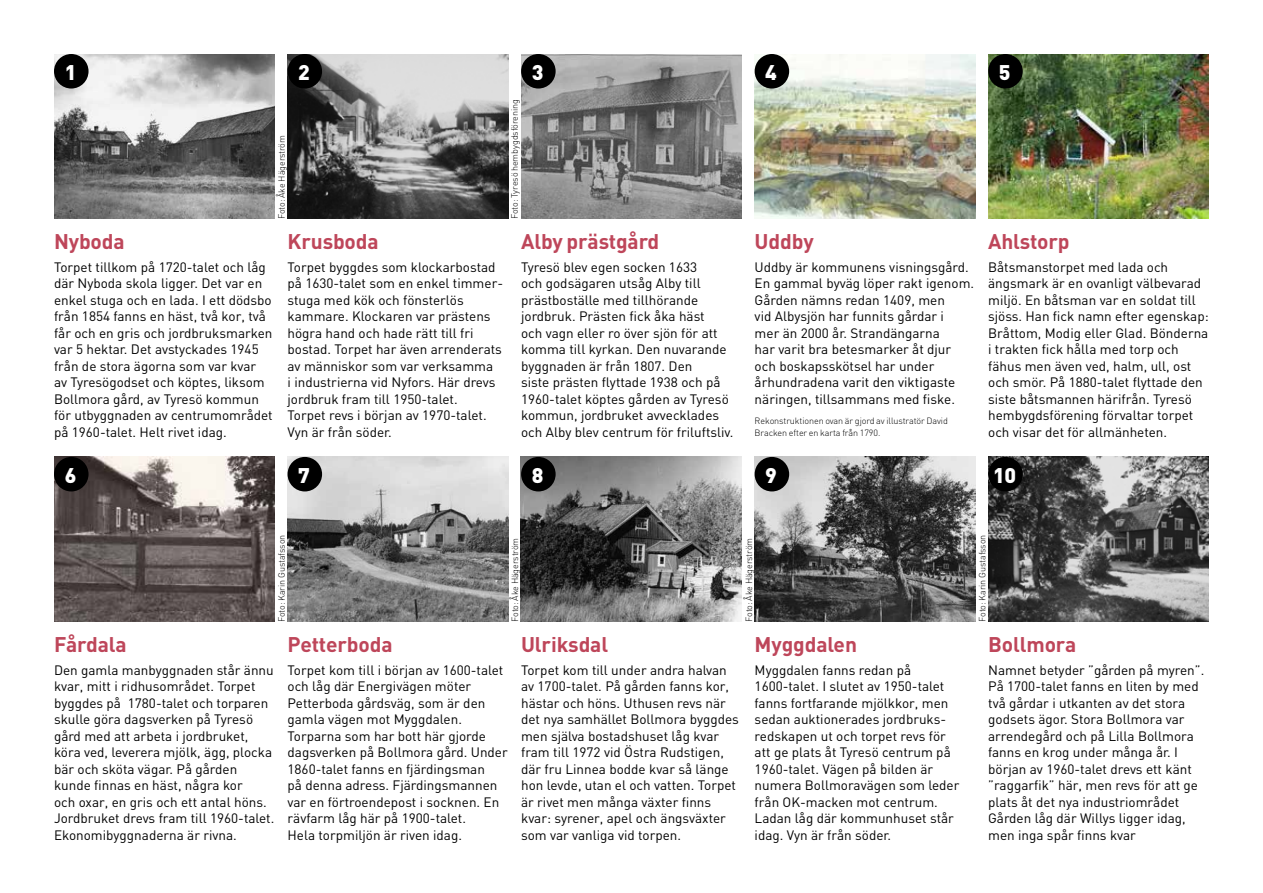
<style>
.page{position:relative;width:1263px;height:893px;background:#fff}
.page>*{position:absolute;margin:0;border:0;box-sizing:border-box;transform-origin:0 0}
.t1{font:700 21px "DIN";letter-spacing:-.005em;color:#be465a}
.t2{font:900 21px "DIN";color:#fff}
.t3{font:13.5px/16.5px "DIN";color:#000}
.t4{font:300 9px/12px "DIN";letter-spacing:-.01em;color:#000}
</style>
<div class="page">
<img style="left:54px;top:54px;width:221px;height:165px">
<img style="left:54px;top:457px;width:221px;height:165px">
<img style="left:521px;top:54px;width:221px;height:165px">
<img style="left:520px;top:457px;width:222px;height:165px">
<img style="left:755px;top:457px;width:220px;height:165px">
<img style="left:988px;top:457px;width:221px;height:165px">
<img style="left:288px;top:54px;width:220px;height:165px">
<img style="left:288px;top:457px;width:220px;height:165px">
<img style="left:755px;top:54px;width:220px;height:165px">
<img style="left:988px;top:54px;width:221px;height:165px">
<div style="left:54px;top:54px;width:35px;height:35px;background:#000;border-radius:50%"></div>
<div style="left:54px;top:457px;width:35px;height:34px;background:#000;border-radius:50%"></div>
<div style="left:521px;top:54px;width:35px;height:35px;background:#000;border-radius:50%"></div>
<div style="left:521px;top:457px;width:35px;height:34px;background:#000;border-radius:50%"></div>
<div style="left:288px;top:54px;width:34px;height:35px;background:#000;border-radius:50%"></div>
<div style="left:288px;top:457px;width:34px;height:34px;background:#000;border-radius:50%"></div>
<div style="left:755px;top:54px;width:34px;height:35px;background:#000;border-radius:50%"></div>
<div style="left:988px;top:54px;width:35px;height:35px;background:#000;border-radius:50%"></div>
<div style="left:755px;top:457px;width:34px;height:34px;background:#000;border-radius:50%"></div>
<div style="left:988px;top:457px;width:35px;height:34px;background:#000;border-radius:50%"></div>
<h1 class="t2" style="left:65px;top:58px;width:13px">1</h1>
<h1 class="t2" style="left:298px;top:58px;width:13px">2</h1>
<h1 class="t2" style="left:532px;top:58px;width:13px">3</h1>
<h1 class="t2" style="left:765px;top:58px;width:13px">4</h1>
<h1 class="t2" style="left:999px;top:58px;width:13px">5</h1>
<p class="t4" style="left:275px;top:219px;width:86px;rotate:-90deg">Foto: Åke Hägerström</p>
<p class="t4" style="left:508px;top:219px;width:121px;rotate:-90deg">Foto: Tyresö hembygdsförening</p>
<h1 class="t1" style="left:54px;top:227px;width:72px">Nyboda</h1>
<p class="t3" style="left:54px;top:258px;width:220px">Torpet tillkom på 1720-talet och låg där Nyboda skola ligger. Det var en enkel stuga och en lada. I ett dödsbo från 1854 fanns en häst, två kor, två får och en gris och jordbruksmarken var 5 hektar. Det avstyckades 1945 från de stora ägorna som var kvar av Tyresögodset och köptes, liksom Bollmora gård, av Tyresö kommun för utbyggnaden av centrumområdet på 1960-talet. Helt rivet idag.</p>
<h1 class="t1" style="left:288px;top:227px;width:93px">Krusboda</h1>
<p class="t3" style="left:288px;top:258px;width:217px">Torpet byggdes som klockarbostad på 1630-talet som en enkel timmer&shy;stuga med kök och fönsterlös kammare. Klockaren var prästens högra hand och hade rätt till fri bostad. Torpet har även arrenderats av människor som var verksamma<br>i industrierna vid Nyfors. Här drevs jordbruk fram till 1950-talet.<br>Torpet revs i början av 1970-talet.<br>Vyn är från söder.</p>
<h1 class="t1" style="left:521px;top:227px;width:140px">Alby prästgård</h1>
<p class="t3" style="left:521px;top:258px;width:214px">Tyresö blev egen socken 1633<br>och godsägaren utsåg Alby till prästboställe med tillhörande jordbruk. Prästen fick åka häst<br>och vagn eller ro över sjön för att komma till kyrkan. Den nuvarande byggnaden är från 1807. Den<br>siste prästen flyttade 1938 och på<br>1960-talet köptes gården av Tyresö kommun, jordbruket avvecklades och Alby blev centrum för friluftsliv.</p>
<h1 class="t1" style="left:755px;top:227px;width:61px">Uddby</h1>
<p class="t3" style="left:755px;top:258px;width:221px">Uddby är kommunens visningsgård.<br>En gammal byväg löper rakt igenom.<br>Gården nämns redan 1409, men<br>vid Albysjön har funnits gårdar i<br>mer än 2000 år. Strandängarna<br>har varit bra betesmarker åt djur och boskapsskötsel har under århundradena varit den viktigaste näringen, tillsammans med fiske.</p>
<p class="t4" style="left:755px;top:415px;width:195px">Rekonstruktionen ovan är gjord av illustratör David<br>Bracken efter en karta från 1790.</p>
<h1 class="t1" style="left:988px;top:227px;width:83px">Ahlstorp</h1>
<p class="t3" style="left:988px;top:258px;width:222px">Båtsmanstorpet med lada och ängsmark är en ovanligt välbevarad miljö. En båtsman var en soldat till sjöss. Han fick namn efter egenskap:<br>Bråttom, Modig eller Glad. Bönderna i trakten fick hålla med torp och fähus men även ved, halm, ull, ost och smör. På 1880-talet flyttade den siste båtsmannen härifrån. Tyresö hembygdsförening förvaltar torpet och visar det för allmänheten.</p>
<h1 class="t2" style="left:65px;top:461px;width:13px">6</h1>
<h1 class="t2" style="left:298px;top:461px;width:13px">7</h1>
<h1 class="t2" style="left:532px;top:461px;width:13px">8</h1>
<h1 class="t2" style="left:765px;top:461px;width:13px">9</h1>
<h1 class="t2" style="left:993px;top:461px;width:25px">10</h1>
<p class="t4" style="left:275px;top:622px;width:89px;rotate:-90deg">Foto: Karin Gustafsson</p>
<p class="t4" style="left:508px;top:622px;width:86px;rotate:-90deg">Foto: Åke Hägerström</p>
<p class="t4" style="left:976px;top:622px;width:89px;rotate:-90deg">Foto: Karin Gustafsson</p>
<p class="t4" style="left:743px;top:622px;width:86px;rotate:-90deg">Foto: Åke Hägerström</p>
<h1 class="t1" style="left:54px;top:630px;width:74px">Fårdala</h1>
<p class="t3" style="left:54px;top:661px;width:222px">Den gamla manbyggnaden står ännu kvar, mitt i ridhusområdet. Torpet byggdes på 1780-talet och torparen skulle göra dagsverken på Tyresö gård med att arbeta i jordbruket, köra ved, leverera mjölk, ägg, plocka bär och sköta vägar. På gården kunde finnas en häst, några kor<br>och oxar, en gris och ett antal höns.<br>Jordbruket drevs fram till 1960-talet.<br>Ekonomibyggnaderna är rivna.</p>
<h1 class="t1" style="left:288px;top:630px;width:107px">Petterboda</h1>
<p class="t3" style="left:288px;top:661px;width:222px">Torpet kom till i början av 1600-talet och låg där Energivägen möter<br>Petterboda gårdsväg, som är den gamla vägen mot Myggdalen.<br>Torparna som har bott här gjorde dagsverken på Bollmora gård. Under<br>1860-talet fanns en fjärdingsman<br>på denna adress. Fjärdingsmannen var en förtroendepost i socknen. En rävfarm låg här på 1900-talet.<br>Hela torpmiljön är riven idag.</p>
<h1 class="t1" style="left:521px;top:630px;width:89px">Ulriksdal</h1>
<p class="t3" style="left:521px;top:661px;width:219px">Torpet kom till under andra halvan av 1700-talet. På gården fanns kor, hästar och höns. Uthusen revs när det nya samhället Bollmora byggdes men själva bostadshuset låg kvar fram till 1972 vid Östra Rudstigen, där fru Linnea bodde kvar så länge hon levde, utan el och vatten. Torpet är rivet men många växter finns kvar: syrener, apel och ängsväxter som var vanliga vid torpen.</p>
<h1 class="t1" style="left:755px;top:630px;width:104px">Myggdalen</h1>
<p class="t3" style="left:755px;top:661px;width:206px">Myggdalen fanns redan på<br>1600-talet. I slutet av 1950-talet fanns fortfarande mjölkkor, men sedan auktionerades jordbruks&shy;redskapen ut och torpet revs för att ge plats åt Tyresö centrum på<br>1960-talet. Vägen på bilden är numera Bollmoravägen som leder från OK-macken mot centrum.<br>Ladan låg där kommunhuset står idag. Vyn är från söder.</p>
<h1 class="t1" style="left:988px;top:630px;width:90px">Bollmora</h1>
<p class="t3" style="left:988px;top:661px;width:218px">Namnet betyder ”gården på myren”.<br>På 1700-talet fanns en liten by med två gårdar i utkanten av det stora godsets ägor. Stora Bollmora var arrendegård och på Lilla Bollmora fanns en krog under många år. I början av 1960-talet drevs ett känt ”raggarfik” här, men revs för att ge plats åt det nya industriområdet<br>Gården låg där Willys ligger idag, men inga spår finns kvar</p>
</div>
